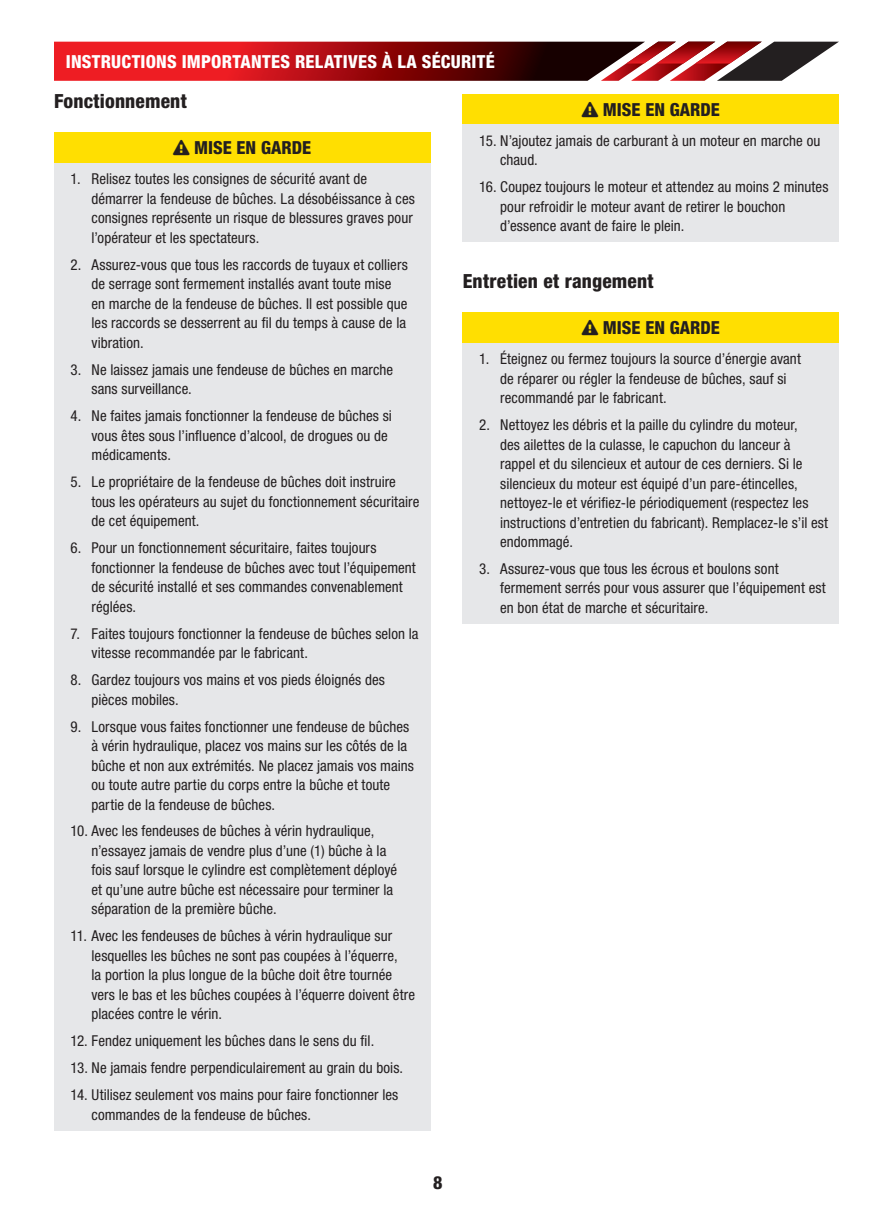
<style>
.page{position:relative;width:893px;height:1212px;background:#fff}
.page>*{position:absolute;margin:0;border:0;box-sizing:border-box;transform-origin:0 0}
.t1{font:800 condensed 19.5px "Helvetica Neue LT Std";letter-spacing:.01em;color:#231f20}
.t2{font:800 condensed 18px "Helvetica Neue LT Std";color:#fff}
.t3{font:800 condensed 18px "Helvetica Neue LT Std";color:#231f20}
.t4{font:condensed 15px/19.5px "Helvetica Neue LT Std";letter-spacing:.005em;color:#231f20}
</style>
<div class="page">
<svg style="left:54px;top:42px;width:785px;height:39px;background:#9c272b"></svg>
<div style="left:54px;top:133px;width:376px;height:30px;background:#ffdf01"></div>
<div style="left:54px;top:163px;width:376px;height:967px;background:#e6e7e9"></div>
<div style="left:463px;top:94px;width:376px;height:31px;background:#ffdf01"></div>
<div style="left:463px;top:125px;width:376px;height:117px;background:#e6e7e9"></div>
<div style="left:463px;top:312px;width:376px;height:31px;background:#ffdf01"></div>
<div style="left:463px;top:343px;width:376px;height:280px;background:#e6e7e9"></div>
<p class="t2" style="left:66px;top:51px;width:16px">INSTRUCTIONS</p>
<p class="t2" style="left:182px;top:51px;width:11px">IMPORTANTES</p>
<p class="t2" style="left:295px;top:51px;width:10px">RELATIVES</p>
<p class="t2" style="left:382px;top:51px;width:50px">À LA SÉCURITÉ</p>
<h1 class="t1" style="left:54px;top:89px;width:134px">FONCTIONNEMENT</h1>
<p class="t3" style="left:173px;top:137px;width:139px">❑ MISE EN GARDE</p>
<p class="t4" style="left:92px;top:169px;width:325px;text-indent:-21px">1. Relisez toutes les consignes de sécurité avant de démarrer la fendeuse de bûches. La désobéissance à ces consignes représente un risque de blessures graves pour l’opérateur et les spectateurs.</p>
<p class="t4" style="left:92px;top:255px;width:318px;text-indent:-21px">2. Assurez-vous que tous les raccords de tuyaux et colliers de serrage sont fermement installés avant toute mise en marche de la fendeuse de bûches. Il est possible que les raccords se desserrent au fil du temps à cause de la vibration.</p>
<p class="t4" style="left:92px;top:360px;width:303px;text-indent:-21px">3. Ne laissez jamais une fendeuse de bûches en marche sans surveillance.</p>
<p class="t4" style="left:92px;top:406px;width:302px;text-indent:-21px">4. Ne faites jamais fonctionner la fendeuse de bûches si vous êtes sous l’influence d’alcool, de drogues ou de médicaments.</p>
<p class="t4" style="left:92px;top:472px;width:329px;text-indent:-21px">5. Le propriétaire de la fendeuse de bûches doit instruire tous les opérateurs au sujet du fonctionnement sécuritaire de cet équipement.</p>
<p class="t4" style="left:92px;top:538px;width:326px;text-indent:-21px">6. Pour un fonctionnement sécuritaire, faites toujours fonctionner la fendeuse de bûches avec tout l’équipement de sécurité installé et ses commandes convenablement réglées.</p>
<p class="t4" style="left:92px;top:623px;width:329px;text-indent:-21px">7. Faites toujours fonctionner la fendeuse de bûches selon la vitesse recommandée par le fabricant.</p>
<p class="t4" style="left:92px;top:670px;width:295px;text-indent:-21px">8. Gardez toujours vos mains et vos pieds éloignés des pièces mobiles.</p>
<p class="t4" style="left:92px;top:716px;width:324px;text-indent:-21px">9. Lorsque vous faites fonctionner une fendeuse de bûches à vérin hydraulique, placez vos mains sur les côtés de la bûche et non aux extrémités. Ne placez jamais vos mains ou toute autre partie du corps entre la bûche et toute partie de la fendeuse de bûches.</p>
<p class="t4" style="left:92px;top:821px;width:307px;text-indent:-21px">10. Avec les fendeuses de bûches à vérin hydraulique, n’essayez jamais de vendre plus d’une (1) bûche à la fois sauf lorsque le cylindre est complètement déployé et qu’une autre bûche est nécessaire pour terminer la séparation de la première bûche.</p>
<p class="t4" style="left:92px;top:926px;width:325px;text-indent:-21px">11. Avec les fendeuses de bûches à vérin hydraulique sur lesquelles les bûches ne sont pas coupées à l’équerre,<br>la portion la plus longue de la bûche doit être tournée vers le bas et les bûches coupées à l’équerre doivent être placées contre le vérin.</p>
<p class="t4" style="left:70px;top:1031px;width:305px">12. Fendez uniquement les bûches dans le sens du fil.</p>
<p class="t4" style="left:70px;top:1058px;width:334px">13. Ne jamais fendre perpendiculairement au grain du bois.</p>
<p class="t4" style="left:92px;top:1085px;width:308px;text-indent:-21px">14. Utilisez seulement vos mains pour faire fonctionner les commandes de la fendeuse de bûches.</p>
<p class="t3" style="left:582px;top:98px;width:139px">❑ MISE EN GARDE</p>
<p class="t4" style="left:500px;top:131px;width:322px;text-indent:-21px">15. N’ajoutez jamais de carburant à un moteur en marche ou chaud.</p>
<p class="t4" style="left:500px;top:177px;width:330px;text-indent:-21px">16. Coupez toujours le moteur et attendez au moins 2 minutes pour refroidir le moteur avant de retirer le bouchon d’essence avant de faire le plein.</p>
<h1 class="t1" style="left:463px;top:269px;width:193px">ENTRETIEN ET RANGEMENT</h1>
<p class="t3" style="left:582px;top:316px;width:139px">❑ MISE EN GARDE</p>
<p class="t4" style="left:500px;top:349px;width:302px;text-indent:-21px">1. Éteignez ou fermez toujours la source d’énergie avant de réparer ou régler la fendeuse de bûches, sauf si recommandé par le fabricant.</p>
<p class="t4" style="left:500px;top:415px;width:329px;text-indent:-21px">2. Nettoyez les débris et la paille du cylindre du moteur,<br>des ailettes de la culasse, le capuchon du lanceur à rappel et du silencieux et autour de ces derniers. Si le silencieux du moteur est équipé d’un pare-étincelles, nettoyez-le et vérifiez-le périodiquement (respectez les instructions d’entretien du fabricant). Remplacez-le s’il est endommagé.</p>
<p class="t4" style="left:500px;top:559px;width:327px;text-indent:-21px">3. Assurez-vous que tous les écrous et boulons sont fermement serrés pour vous assurer que l’équipement est en bon état de marche et sécuritaire.</p>
<p class="t3" style="left:433px;top:1171px;width:11px">8</p>
</div>
